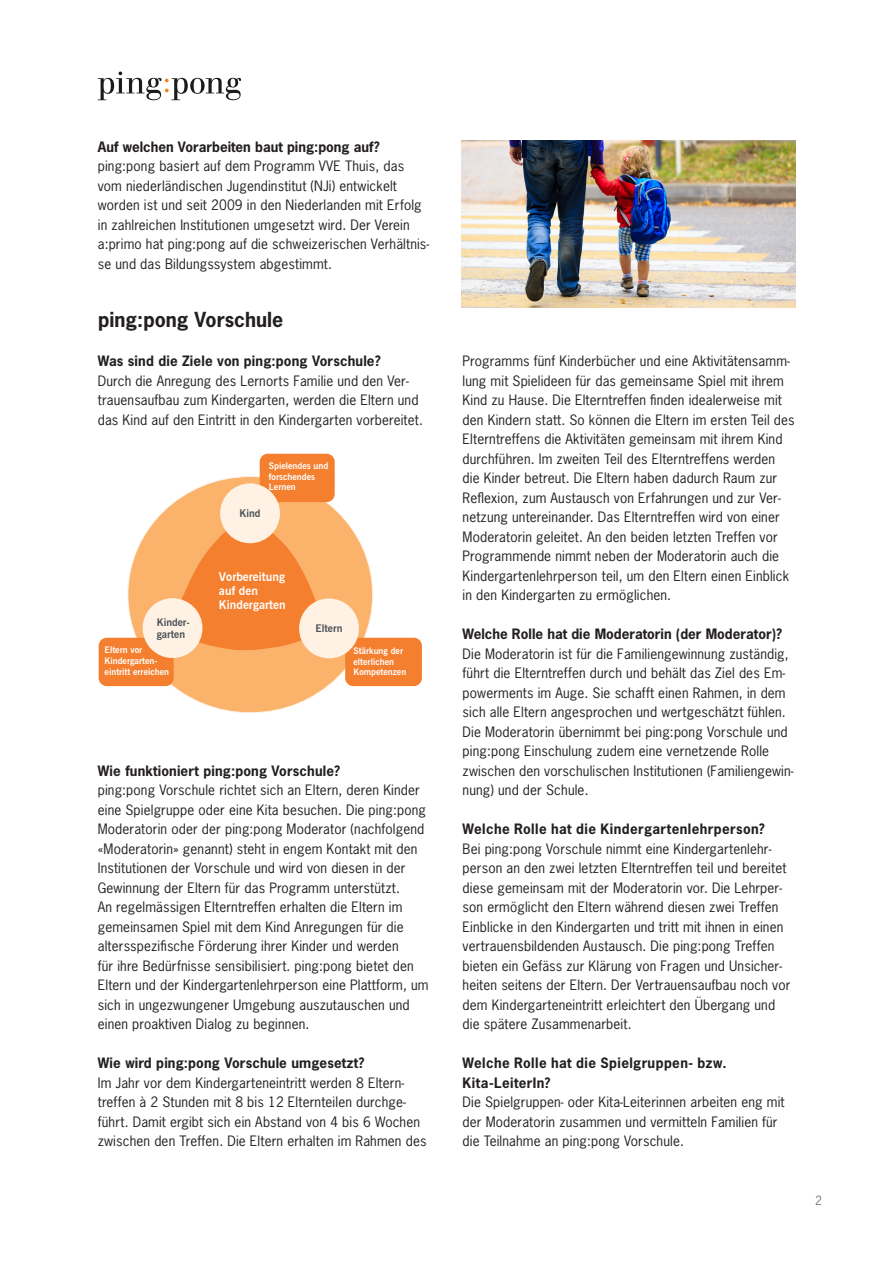
<style>
.page{position:relative;width:893px;height:1263px;background:#fff}
.page>*{position:absolute;margin:0;border:0;box-sizing:border-box;transform-origin:0 0}
.t1{font:700 19.5px "News Gothic";color:#231f20}
.t2{font:13.5px/19.5px "News Gothic";letter-spacing:.01em;color:#231f20}
.t3{font:700 13.5px "News Gothic";letter-spacing:.01em;color:#231f20}
.t4{font:700 13.5px/19.5px "News Gothic";letter-spacing:.03em;color:#231f20}
.t5{font:12px "News Gothic";color:#76787b}
.t6{font:700 11.85px/14.2px "News Gothic BT";color:#fff}
.t7{font:700 10.5px/12.6px "News Gothic BT";color:#4a5058}
.t8{font:700 9px/10.6px "News Gothic BT";color:#fff}
</style>
<div class="page">
<svg style="left:98px;top:72px;width:143px;height:28px"></svg>
<div style="left:128px;top:476px;width:245px;height:237px;background:#fbb36c;border-radius:50%"></div>
<div style="left:99px;top:638px;width:75px;height:48px;background:#f47f2f;border-radius:8px"></div>
<div style="left:345px;top:638px;width:77px;height:48px;background:#f47f2f;border-radius:8px"></div>
<svg style="left:178px;top:518px;width:138px;height:134px"></svg>
<div style="left:299px;top:598px;width:60px;height:60px;background:#fff2e4;border-radius:50%"></div>
<div style="left:143px;top:598px;width:59px;height:60px;background:#fff2e4;border-radius:50%"></div>
<div style="left:260px;top:454px;width:75px;height:48px;background:#f47f2f;border-radius:8px"></div>
<div style="left:220px;top:483px;width:60px;height:60px;background:#fff2e4;border-radius:50%"></div>
<img style="left:461px;top:141px;width:334px;height:167px">
<p class="t3" style="left:98px;top:137px;width:283px">Auf welchen Vorarbeiten baut ping:pong auf?</p>
<p class="t2" style="left:98px;top:156px;width:333px">ping:pong basiert auf dem Programm VVE Thuis, das vom niederländischen Jugendinstitut (NJi) entwickelt worden ist und seit 2009 in den Niederlanden mit Erfolg in zahlreichen Institutionen umgesetzt wird. Der Verein a:primo hat ping:pong auf die schweizerischen Verhältnis&shy;se und das Bildungssystem abgestimmt.</p>
<p class="t1" style="left:98px;top:307px;width:187px">ping:pong Vorschule</p>
<p class="t3" style="left:98px;top:352px;width:284px">Was sind die Ziele von ping:pong Vorschule?</p>
<p class="t2" style="left:98px;top:371px;width:327px">Durch die Anregung des Lernorts Familie und den Ver&shy;trauensaufbau zum Kindergarten, werden die Eltern und das Kind auf den Eintritt in den Kindergarten vorbereitet.</p>
<p class="t7" style="left:240px;top:507px;width:23px">Kind</p>
<p class="t8" style="left:269px;top:460px;width:61px">Spielendes und forschendes<br>Lernen</p>
<p class="t7" style="left:157px;top:615px;width:35px">Kinder&shy;garten</p>
<p class="t6" style="left:219px;top:569px;width:68px">Vorbereitung auf den<br>Kindergarten</p>
<p class="t7" style="left:316px;top:622px;width:28px">Eltern</p>
<p class="t8" style="left:105px;top:645px;width:66px">Eltern vor<br>Kindergarten&shy;eintritt erreichen</p>
<p class="t8" style="left:353px;top:645px;width:54px">Stärkung der elterlichen<br>Kompetenzen</p>
<p class="t3" style="left:98px;top:761px;width:244px">Wie funktioniert ping:pong Vorschule?</p>
<p class="t2" style="left:98px;top:780px;width:332px">ping:pong Vorschule richtet sich an Eltern, deren Kinder eine Spielgruppe oder eine Kita besuchen. Die ping:pong Moderatorin oder der ping:pong Moderator (nachfolgend «Moderatorin» genannt) steht in engem Kontakt mit den Institutionen der Vorschule und wird von diesen in der Gewinnung der Eltern für das Programm unterstützt.<br>An regelmässigen Elterntreffen erhalten die Eltern im gemeinsamen Spiel mit dem Kind Anregungen für die altersspezifische Förderung ihrer Kinder und werden<br>für ihre Bedürfnisse sensibilisiert. ping:pong bietet den Eltern und der Kindergartenlehrperson eine Plattform, um sich in ungezwungener Umgebung auszutauschen und einen proaktiven Dialog zu beginnen.</p>
<p class="t3" style="left:98px;top:1054px;width:268px">Wie wird ping:pong Vorschule umgesetzt?</p>
<p class="t2" style="left:98px;top:1073px;width:330px">Im Jahr vor dem Kindergarteneintritt werden 8 Eltern&shy;treffen à 2 Stunden mit 8 bis 12 Elternteilen durchge&shy;führt. Damit ergibt sich ein Abstand von 4 bis 6 Wochen zwischen den Treffen. Die Eltern erhalten im Rahmen des</p>
<p class="t2" style="left:463px;top:351px;width:334px">Programms fünf Kinderbücher und eine Aktivitätensamm&shy;lung mit Spielideen für das gemeinsame Spiel mit ihrem Kind zu Hause. Die Elterntreffen finden idealerweise mit den Kindern statt. So können die Eltern im ersten Teil des Elterntreffens die Aktivitäten gemeinsam mit ihrem Kind durchführen. Im zweiten Teil des Elterntreffens werden die Kinder betreut. Die Eltern haben dadurch Raum zur Reflexion, zum Austausch von Erfahrungen und zur Ver&shy;netzung untereinander. Das Elterntreffen wird von einer Moderatorin geleitet. An den beiden letzten Treffen vor Programmende nimmt neben der Moderatorin auch die Kindergartenlehrperson teil, um den Eltern einen Einblick in den Kindergarten zu ermöglichen.</p>
<p class="t3" style="left:463px;top:625px;width:321px">Welche Rolle hat die Moderatorin (der Moderator)?</p>
<p class="t2" style="left:463px;top:644px;width:333px">Die Moderatorin ist für die Familiengewinnung zuständig, führt die Elterntreffen durch und behält das Ziel des Em&shy;powerments im Auge. Sie schafft einen Rahmen, in dem sich alle Eltern angesprochen und wertgeschätzt fühlen.<br>Die Moderatorin übernimmt bei ping:pong Vorschule und ping:pong Einschulung zudem eine vernetzende Rolle zwischen den vorschulischen Institutionen (Familiengewin&shy;nung) und der Schule.</p>
<p class="t4" style="left:463px;top:819px;width:304px">Welche Rolle hat die Kindergartenlehrperson?</p>
<p class="t2" style="left:463px;top:839px;width:329px">Bei ping:pong Vorschule nimmt eine Kindergartenlehr&shy;person an den zwei letzten Elterntreffen teil und bereitet diese gemeinsam mit der Moderatorin vor. Die Lehrper&shy;son ermöglicht den Eltern während diesen zwei Treffen Einblicke in den Kindergarten und tritt mit ihnen in einen vertrauensbildenden Austausch. Die ping:pong Treffen bieten ein Gefäss zur Klärung von Fragen und Unsicher&shy;heiten seitens der Eltern. Der Vertrauensaufbau noch vor dem Kindergarteneintritt erleichtert den Übergang und die spätere Zusammenarbeit.</p>
<p class="t4" style="left:463px;top:1053px;width:266px">Welche Rolle hat die Spielgruppen- bzw.<br>Kita-LeiterIn?</p>
<p class="t2" style="left:463px;top:1092px;width:324px">Die Spielgruppen- oder Kita-Leiterinnen arbeiten eng mit der Moderatorin zusammen und vermitteln Familien für die Teilnahme an ping:pong Vorschule.</p>
<p class="t5" style="left:815px;top:1192px;width:8px">2</p>
</div>
